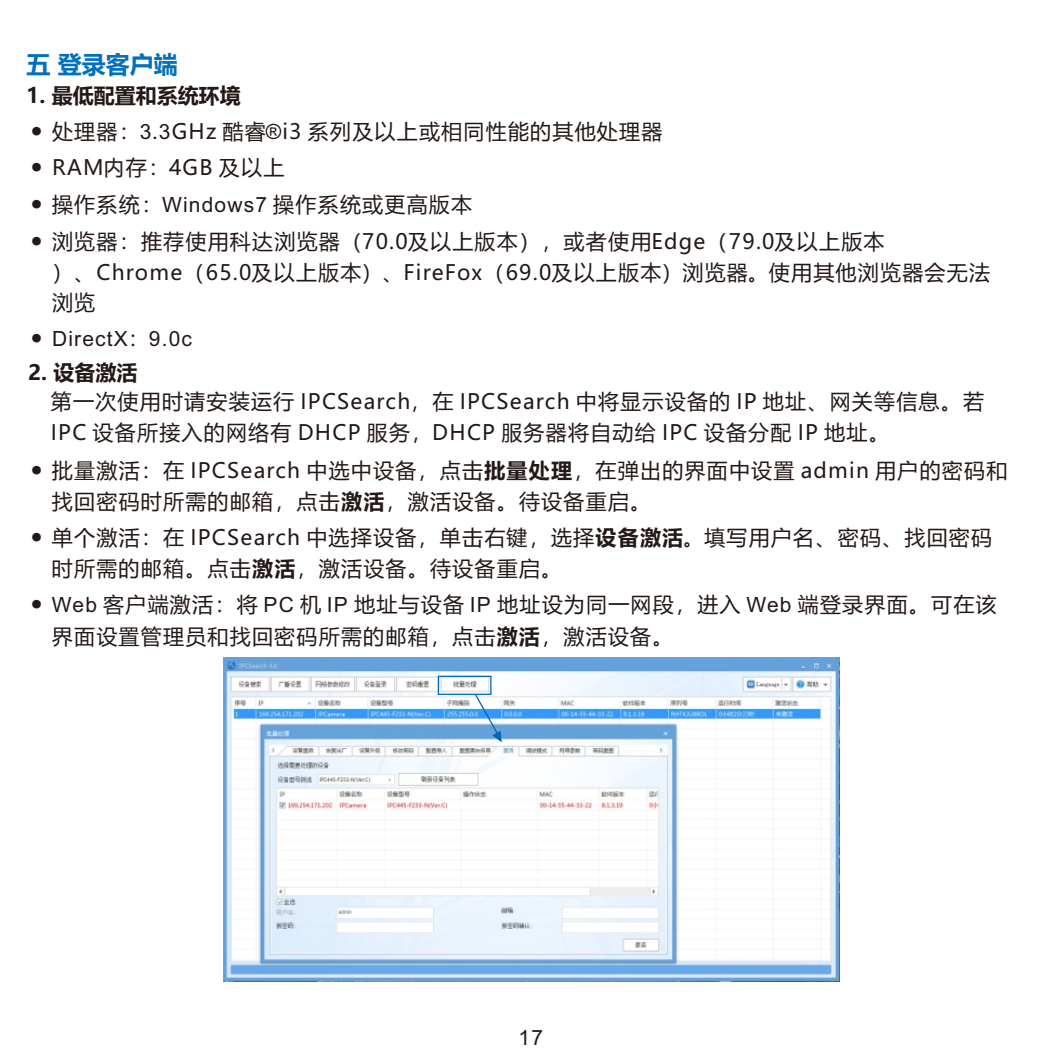
<style>
.page{position:relative;width:1063px;height:1063px;background:#fff}
.page>*{position:absolute;margin:0;border:0;box-sizing:border-box;transform-origin:0 0}
.t1{font:700 24px "Microsoft Ya Hei";color:#0070c0}
.t2{font:21px/31.5px "Microsoft Ya Hei";letter-spacing:.06em;color:#231916}
.t3{font:700 21px "Microsoft Ya Hei";color:#231916}
.t4{font:21px "Arial";letter-spacing:.055em;color:#231916}
.s1{font-family:"Arial"}
.s2{font-family:"Microsoft Ya Hei"}
.s3{font-weight:700}
</style>
<div class="page">
<img style="left:223px;top:657px;width:617px;height:325px">
<div style="left:438px;top:676px;width:54px;height:19px;border:1px solid #0068b7"></div>
<svg style="left:475px;top:695px;width:27px;height:47px"></svg>
<p class="t1" style="left:27px;top:54px;width:153px">五 登录客户端</p>
<p class="t3" style="left:27px;top:86px;width:216px">1. 最低配置和系统环境</p>
<p class="t2" style="left:52px;top:117px;width:612px">处理器：<span class="s1">3</span>.<span class="s1">3</span>GHz 酷睿<span class="s1">®</span>i3 系列及以上或相同性能的其他处理器</p>
<p class="t2" style="left:52px;top:151px;width:422px;line-height:36.6px">RAM内存：4GB 及以上<br>操作系统：<span class="s1">Windows7</span> 操作系统或更高版本</p>
<p class="t2" style="left:52px;top:227px;width:940px">浏览器：推荐使用科达浏览器（70.0及以上版本），或者使用Edge（79.0及以上版本<br>）、Chrome（65.0及以上版本）、FireFox（69.0及以上版本）浏览器。使用其他浏览器会无法浏览</p>
<p class="t4" style="left:52px;top:331px;width:142px">DirectX<span class="s2">：</span>9.0c</p>
<p class="t3" style="left:28px;top:363px;width:111px">2. 设备激活</p>
<p class="t2" style="left:51px;top:388px;width:935px;line-height:30.6px">第一次使用时请安装运行 IPCSearch，在 IPCSearch 中将显示设备的 IP 地址、网关等信息。若<br>IPC 设备所接入的网络有 DHCP 服务，DHCP 服务器将自动给 IPC 设备分配 IP 地址。</p>
<p class="t2" style="left:52px;top:456px;width:957px">批量激活：在 IPCSearch 中选中设备，点击<span class="s3">批量处理</span>，在弹出的界面中设置 admin 用户的密码和找回密码时所需的邮箱，点击<span class="s3">激活</span>，激活设备。待设备重启。</p>
<p class="t2" style="left:52px;top:523px;width:942px">单个激活：在 IPCSearch 中选择设备，单击右键，选择<span class="s3">设备激活</span>。填写用户名、密码、找回密码时所需的邮箱。点击<span class="s3">激活</span>，激活设备。待设备重启。</p>
<p class="t2" style="left:52px;top:590px;width:946px"><span class="s1">Web</span> 客户端激活：将 <span class="s1">PC</span> 机 <span class="s1">IP</span> 地址与设备 <span class="s1">IP</span> 地址设为同一网段，进入 <span class="s1">Web</span> 端登录界面。可在该界面设置管理员和找回密码所需的邮箱，点击<span class="s3">激活</span>，激活设备。</p>
<p class="t4" style="left:519px;top:1030px;width:26px">17</p>
</div>
